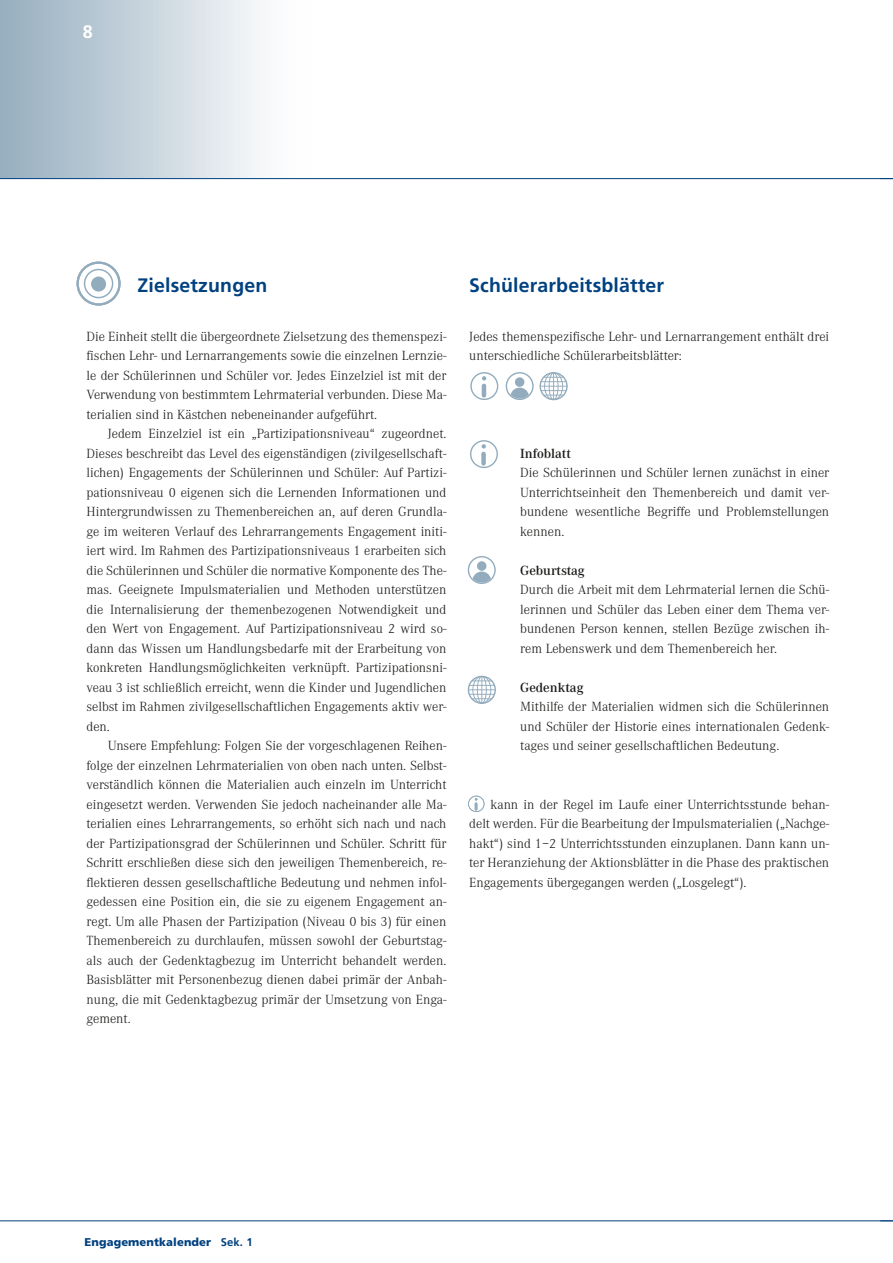
<style>
.page{position:relative;width:893px;height:1263px;background:#fff}
.page>*{position:absolute;margin:0;border:0;box-sizing:border-box;transform-origin:0 0}
.t1{font:700 19.5px "Frutiger";letter-spacing:.01em;color:#004180}
.t2{font:700 18px "Frutiger";color:#fff}
.t3{font:300 13.8px/19.5px "Corporate A";color:#1a1a18;text-align:justify}
.t4{font:600 13.8px "Corporate A";color:#1a1a18}
.t5{font:900 11.25px "Frutiger";letter-spacing:.01em;color:#004180}
.s1{font-weight:700}
</style>
<div class="page">
<div style="left:0;top:0;width:311px;height:179px;background:linear-gradient(to right,#95aebe,#fff)"></div>
<hr style="left:0;top:1220px;width:893px;height:1px;background:#004180">
<svg style="left:880px;top:1220px;width:13px;height:1px"></svg>
<svg style="left:77px;top:261px;width:44px;height:45px"></svg>
<div style="left:91px;top:276px;width:15px;height:16px;background:#93acbd;border-radius:50%"></div>
<svg style="left:468px;top:556px;width:28px;height:28px"></svg>
<svg style="left:468px;top:676px;width:28px;height:28px"></svg>
<svg style="left:506px;top:372px;width:62px;height:28px"></svg>
<svg style="left:470px;top:440px;width:28px;height:28px"></svg>
<svg style="left:470px;top:372px;width:28px;height:28px"></svg>
<div style="left:481px;top:454px;width:5px;height:9px;background:#93acbd"></div>
<svg style="left:468px;top:796px;width:16px;height:16px"></svg>
<hr style="left:0;top:178px;width:893px;height:1px;background:#004180">
<h2 class="t2" style="left:83px;top:22px;width:12px">8</h2>
<h1 class="t1" style="left:138px;top:274px;width:131px">Zielsetzungen</h1>
<p class="t3" style="left:87px;top:327px;width:361px">Die Einheit stellt die übergeordnete Zielsetzung des themenspezi&shy;fischen Lehr- und Lernarrangements sowie die einzelnen Lernzie&shy;le der Schülerinnen und Schüler vor. Jedes Einzelziel ist mit der Verwendung von bestimmtem Lehrmaterial verbunden. Diese Ma&shy;terialien sind in Kästchen nebeneinander aufgeführt.</p>
<p class="t3" style="left:87px;top:424px;width:361px;text-indent:21px">Jedem Einzelziel ist ein „Partizipationsniveau“ zugeordnet.<br>Dieses beschreibt das Level des eigenständigen (zivilgesellschaft&shy;lichen) Engagements der Schülerinnen und Schüler: Auf Partizi&shy;pationsniveau 0 eigenen sich die Lernenden Informationen und Hintergrundwissen zu Themenbereichen an, auf deren Grundla&shy;ge im weiteren Verlauf des Lehrarrangements Engagement initi&shy;iert wird. Im Rahmen des Partizipationsniveaus 1 erarbeiten sich die Schülerinnen und Schüler die normative Komponente des The&shy;mas. Geeignete Impulsmaterialien und Methoden unterstützen die Internalisierung der themenbezogenen Notwendigkeit und den Wert von Engagement. Auf Partizipationsniveau 2 wird so&shy;dann das Wissen um Handlungsbedarfe mit der Erarbeitung von konkreten Handlungsmöglichkeiten verknüpft. Partizipationsni&shy;veau 3 ist schließlich erreicht, wenn die Kinder und Jugendlichen selbst im Rahmen zivilgesellschaftlichen Engagements aktiv wer&shy;den.</p>
<p class="t3" style="left:87px;top:736px;width:361px;text-indent:21px">Unsere Empfehlung: Folgen Sie der vorgeschlagenen Reihen&shy;folge der einzelnen Lehrmaterialien von oben nach unten. Selbst&shy;verständlich können die Materialien auch einzeln im Unterricht eingesetzt werden. Verwenden Sie jedoch nacheinander alle Ma&shy;terialien eines Lehrarrangements, so erhöht sich nach und nach der Partizipationsgrad der Schülerinnen und Schüler. Schritt für Schritt erschließen diese sich den jeweiligen Themenbereich, re&shy;flektieren dessen gesellschaftliche Bedeutung und nehmen infol&shy;gedessen eine Position ein, die sie zu eigenem Engagement an&shy;regt. Um alle Phasen der Partizipation (Niveau 0 bis 3) für einen Themenbereich zu durchlaufen, müssen sowohl der Geburtstag&shy;als auch der Gedenktagbezug im Unterricht behandelt werden.<br>Basisblätter mit Personenbezug dienen dabei primär der Anbah&shy;nung, die mit Gedenktagbezug primär der Umsetzung von Enga&shy;gement.</p>
<h1 class="t1" style="left:469px;top:274px;width:196px">Schülerarbeitsblätter</h1>
<p class="t3" style="left:469px;top:327px;width:361px">Jedes themenspezifische Lehr- und Lernarrangement enthält drei unterschiedliche Schülerarbeitsblätter:</p>
<p class="t4" style="left:520px;top:445px;width:52px">Infoblatt</p>
<p class="t3" style="left:520px;top:463px;width:310px">Die Schülerinnen und Schüler lernen zunächst in einer Unterrichtseinheit den Themenbereich und damit ver&shy;bundene wesentliche Begriffe und Problemstellungen kennen.</p>
<p class="t4" style="left:520px;top:562px;width:66px">Geburtstag</p>
<p class="t3" style="left:520px;top:580px;width:310px">Durch die Arbeit mit dem Lehrmaterial lernen die Schü&shy;lerinnen und Schüler das Leben einer dem Thema ver&shy;bundenen Person kennen, stellen Bezüge zwischen ih&shy;rem Lebenswerk und dem Themenbereich her.</p>
<p class="t4" style="left:520px;top:679px;width:65px">Gedenktag</p>
<p class="t3" style="left:520px;top:697px;width:310px">Mithilfe der Materialien widmen sich die Schülerinnen und Schüler der Historie eines internationalen Gedenk&shy;tages und seiner gesellschaftlichen Bedeutung.</p>
<p class="t3" style="left:469px;top:795px;width:361px;text-indent:21px">kann in der Regel im Laufe einer Unterrichtsstunde behan&shy;delt werden. Für die Bearbeitung der Impulsmaterialien („Nachge&shy;hakt“) sind 1–2 Unterrichtsstunden einzuplanen. Dann kann un&shy;ter Heranziehung der Aktionsblätter in die Phase des praktischen Engagements übergegangen werden („Losgelegt“).</p>
<p class="t5" style="left:85px;top:1235px;width:170px">Engagementkalender <span class="s1">Sek. 1</span></p>
</div>
